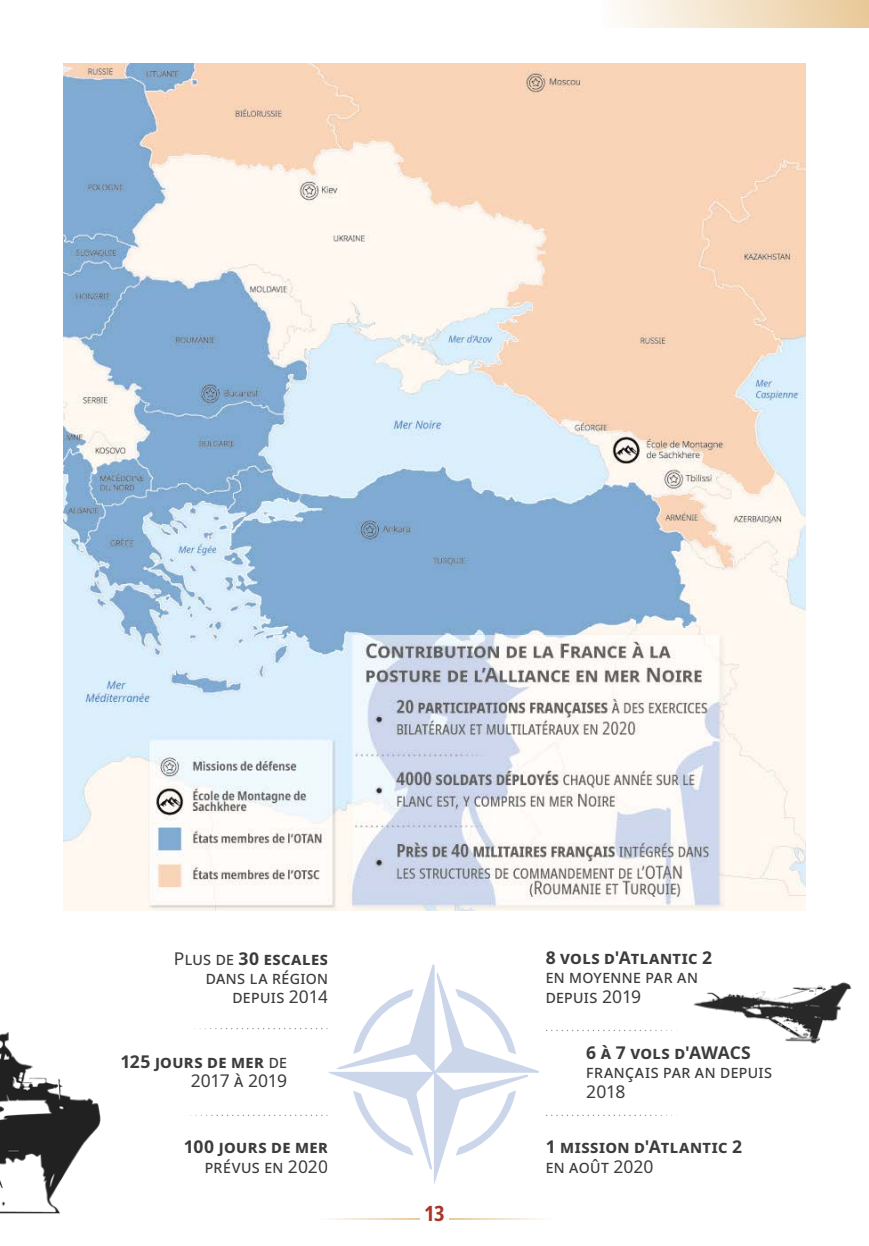
<style>
.page{position:relative;width:869px;height:1246px;background:#fff}
.page>*{position:absolute;margin:0;border:0;box-sizing:border-box;transform-origin:0 0}
.t1{font:700 condensed 21px "Noto Sans";color:#a83725}
.t2{font:17.5px/19.2px "Noto Sans";color:#3c3c3b}
.t3{font:700 17.5px/19.2px "Noto Sans";letter-spacing:.02em;color:#3c3c3b;text-align:right}
.s1{font-weight:700}
.s2{font-weight:400}
</style>
<div class="page">
<div style="left:599px;top:0;width:269px;height:28px;background:#000;opacity:.21"></div>
<hr style="left:449px;top:1217px;width:147px;height:1px;background:#e7c28b">
<hr style="left:272px;top:1217px;width:147px;height:1px;background:#e7c28b">
<img style="left:0;top:910px;width:222px;height:304px">
<img style="left:63px;top:63px;width:742px;height:847px">
<img style="left:791px;top:982px;width:61px;height:62px">
<hr style="left:543px;top:1027px;width:249px;height:4px;background:#000;opacity:.21">
<hr style="left:0;top:922px;width:31px;height:2px;background:#e7c28b">
<svg style="left:64px;top:962px;width:727px;height:224px"></svg>
<svg style="left:327px;top:962px;width:212px;height:222px"></svg>
<p class="t2" style="left:174px;top:948px;width:155px;text-align:right">Plus de <span class="s1">30 escales </span>dans la région depuis 2014</p>
<p class="t3" style="left:120px;top:1052px;width:168px">125 jours de mer <span class="s2">de<br>2017 à 2019</span></p>
<p class="t3" style="left:183px;top:1137px;width:146px">100 jours de mer</p>
<p class="t2" style="left:205px;top:1156px;width:125px">prévus en 2020</p>
<p class="t1" style="left:424px;top:1198px;width:22px">13</p>
<p class="t3" style="left:545px;top:948px;width:168px">8 vols d'Atlantic 2</p>
<p class="t2" style="left:545px;top:967px;width:154px">en moyenne par an depuis 2019</p>
<p class="t3" style="left:586px;top:1043px;width:166px">6 à 7 vols d'AWACS</p>
<p class="t2" style="left:586px;top:1062px;width:187px">français par an depuis<br>2018</p>
<p class="t3" style="left:545px;top:1137px;width:198px">1 mission d'Atlantic 2</p>
<p class="t2" style="left:545px;top:1156px;width:109px">en août 2020</p>
</div>
